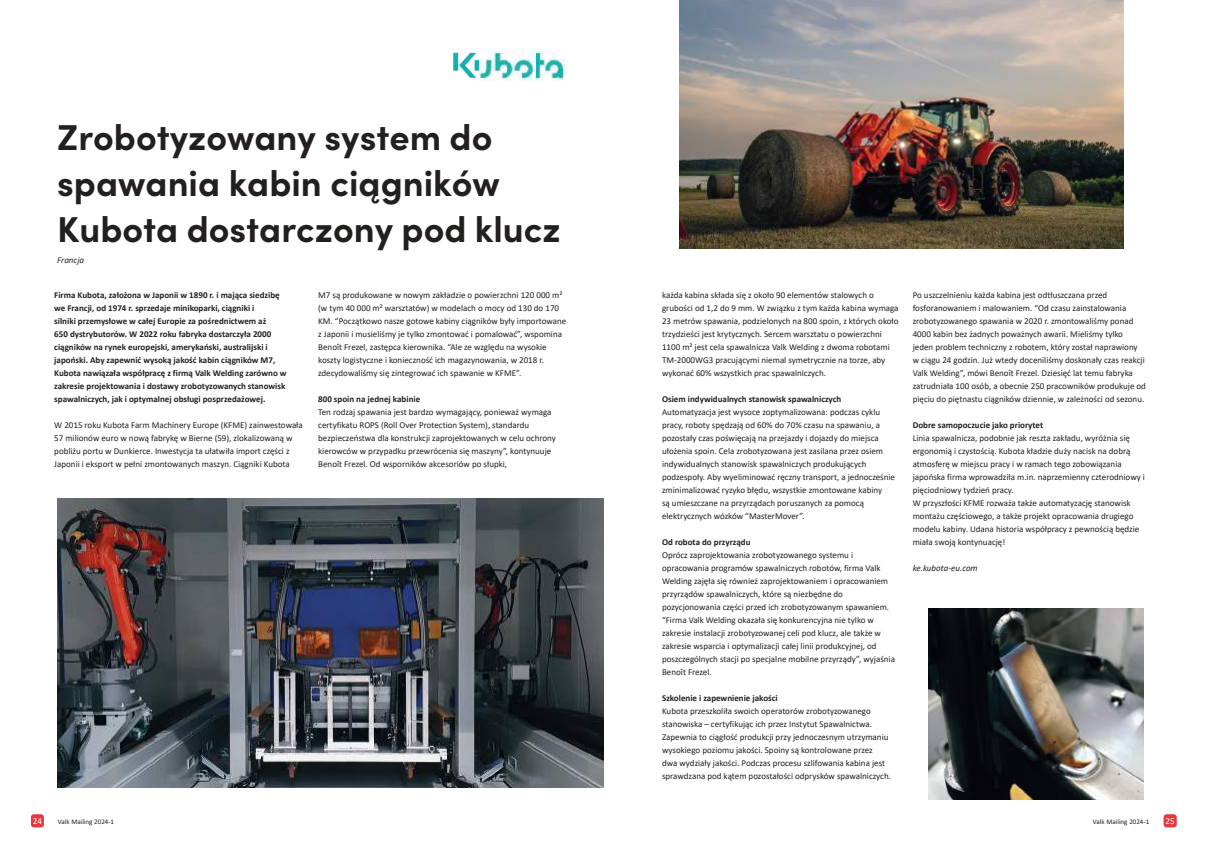
<style>
.page{position:relative;width:1208px;height:859px;background:#fff}
.page>*{position:absolute;margin:0;border:0;box-sizing:border-box;transform-origin:0 0}
.t1{font:700 36px/46px "Sofia Pro";color:#241f1f}
.t2{font:9px/13px "Calibri";color:#241f1f}
.t3{font:700 9px/13px "Calibri";color:#241f1f}
.t4{font:italic 9px "Calibri";color:#241f1f}
.t5{font:9px "Calibri";color:#fff}
.t6{font:7px "Calibri";color:#241f1f}
</style>
<div class="page">
<div style="left:31px;top:814px;width:13px;height:13px;background:#e63a40;border-radius:3px"></div>
<div style="left:1163px;top:814px;width:13px;height:13px;background:#e63a40;border-radius:3px"></div>
<img style="left:57px;top:498px;width:547px;height:289px">
<img style="left:928px;top:609px;width:215px;height:190px">
<img style="left:680px;top:0;width:443px;height:249px">
<img style="left:453px;top:51px;width:111px;height:30px">
<h1 class="t1" style="left:57px;top:112px;width:505px">Zrobotyzowany system do spawania kabin ciągników<br>Kubota dostarczony pod klucz</h1>
<p class="t4" style="left:57px;top:254px;width:28px">Francja</p>
<p class="t3" style="left:54px;top:289px;width:234px">Firma Kubota, założona w Japonii w 1890 r. i mająca siedzibę we Francji, od 1974 r. sprzedaje minikoparki, ciągniki i<br>silniki przemysłowe w całej Europie za pośrednictwem aż<br>650 dystrybutorów. W 2022 roku fabryka dostarczyła 2000 ciągników na rynek europejski, amerykański, australijski i japoński. Aby zapewnić wysoką jakość kabin ciągników M7, Kubota nawiązała współpracę z firmą Valk Welding zarówno w zakresie projektowania i dostawy zrobotyzowanych stanowisk spawalniczych, jak i optymalnej obsługi posprzedażowej.</p>
<p class="t2" style="left:54px;top:419px;width:250px">W 2015 roku Kubota Farm Machinery Europe (KFME) zainwestowała 57 milionów euro w nową fabrykę w Bierne (59), zlokalizowaną w pobliżu portu w Dunkierce. Inwestycja ta ułatwiła import części z Japonii i eksport w pełni zmontowanych maszyn. Ciągniki Kubota</p>
<p class="t2" style="left:318px;top:289px;width:250px">M7 są produkowane w nowym zakładzie o powierzchni 120 000 m² (w tym 40 000 m² warsztatów) w modelach o mocy od 130 do 170<br>KM. “Początkowo nasze gotowe kabiny ciągników były importowane z Japonii i musieliśmy je tylko zmontować i pomalować”, wspomina Benoît Frezel, zastępca kierownika. “Ale ze względu na wysokie koszty logistyczne i konieczność ich magazynowania, w 2018 r. zdecydowaliśmy się zintegrować ich spawanie w KFME”.</p>
<p class="t3" style="left:318px;top:393px;width:103px">800 spoin na jednej kabinie</p>
<p class="t2" style="left:318px;top:406px;width:239px">Ten rodzaj spawania jest bardzo wymagający, ponieważ wymaga certyfikatu ROPS (Roll Over Protection System), standardu bezpieczeństwa dla konstrukcji zaprojektowanych w celu ochrony kierowców w przypadku przewrócenia się maszyny”, kontynuuje Benoît Frezel. Od wsporników akcesoriów po słupki,</p>
<p class="t2" style="left:662px;top:289px;width:238px">każda kabina składa się z około 90 elementów stalowych o grubości od 1,2 do 9 mm. W związku z tym każda kabina wymaga 23 metrów spawania, podzielonych na 800 spoin, z których około trzydzieści jest krytycznych. Sercem warsztatu o powierzchni 1100 m² jest cela spawalnicza Valk Welding z dwoma robotami TM-2000WG3 pracującymi niemal symetrycznie na torze, aby wykonać 60% wszystkich prac spawalniczych.</p>
<p class="t3" style="left:662px;top:393px;width:181px">Osiem indywidualnych stanowisk spawalniczych</p>
<p class="t2" style="left:662px;top:406px;width:234px">Automatyzacja jest wysoce zoptymalizowana: podczas cyklu pracy, roboty spędzają od 60% do 70% czasu na spawaniu, a pozostały czas poświęcają na przejazdy i dojazdy do miejsca ułożenia spoin. Cela zrobotyzowana jest zasilana przez osiem indywidualnych stanowisk spawalniczych produkujących podzespoły. Aby wyeliminować ręczny transport, a jednocześnie zminimalizować ryzyko błędu, wszystkie zmontowane kabiny<br>są umieszczane na przyrządach poruszanych za pomocą elektrycznych wózków “MasterMover”.</p>
<p class="t3" style="left:662px;top:536px;width:90px">Od robota do przyrządu</p>
<p class="t2" style="left:662px;top:549px;width:234px">Oprócz zaprojektowania zrobotyzowanego systemu i opracowania programów spawalniczych robotów, firma Valk Welding zajęła się również zaprojektowaniem i opracowaniem przyrządów spawalniczych, które są niezbędne do pozycjonowania części przed ich zrobotyzowanym spawaniem. “Firma Valk Welding okazała się konkurencyjna nie tylko w zakresie instalacji zrobotyzowanej celi pod klucz, ale także w zakresie wsparcia i optymalizacji całej linii produkcyjnej, od poszczególnych stacji po specjalne mobilne przyrządy”, wyjaśnia Benoît Frezel.</p>
<p class="t3" style="left:662px;top:692px;width:117px">Szkolenie i zapewnienie jakości</p>
<p class="t2" style="left:662px;top:705px;width:230px">Kubota przeszkoliła swoich operatorów zrobotyzowanego stanowiska – certyfikując ich przez Instytut Spawalnictwa.<br>Zapewnia to ciągłość produkcji przy jednoczesnym utrzymaniu wysokiego poziomu jakości. Spoiny są kontrolowane przez<br>dwa wydziały jakości. Podczas procesu szlifowania kabina jest sprawdzana pod kątem pozostałości odprysków spawalniczych.</p>
<p class="t2" style="left:912px;top:289px;width:235px">Po uszczelnieniu każda kabina jest odtłuszczana przed fosforanowaniem i malowaniem. “Od czasu zainstalowania zrobotyzowanego spawania w 2020 r. zmontowaliśmy ponad 4000 kabin bez żadnych poważnych awarii. Mieliśmy tylko<br>jeden problem techniczny z robotem, który został naprawiony w ciągu 24 godzin. Już wtedy doceniliśmy doskonały czas reakcji Valk Welding”, mówi Benoît Frezel. Dziesięć lat temu fabryka zatrudniała 100 osób, a obecnie 250 pracowników produkuje od pięciu do piętnastu ciągników dziennie, w zależności od sezonu.</p>
<p class="t3" style="left:912px;top:419px;width:132px">Dobre samopoczucie jako priorytet</p>
<p class="t2" style="left:912px;top:432px;width:234px">Linia spawalnicza, podobnie jak reszta zakładu, wyróżnia się ergonomią i czystością. Kubota kładzie duży nacisk na dobrą atmosferę w miejscu pracy i w ramach tego zobowiązania japońska firma wprowadziła m.in. naprzemienny czterodniowy i pięciodniowy tydzień pracy.<br>W przyszłości KFME rozważa także automatyzację stanowisk montażu częściowego, a także projekt opracowania drugiego modelu kabiny. Udana historia współpracy z pewnością będzie miała swoją kontynuację!</p>
<p class="t4" style="left:912px;top:562px;width:67px">ke.kubota-eu.com</p>
<p class="t5" style="left:33px;top:815px;width:11px">24</p>
<p class="t6" style="left:58px;top:817px;width:58px">Valk Mailing 2024-1</p>
<p class="t6" style="left:1093px;top:817px;width:58px">Valk Mailing 2024-1</p>
<p class="t5" style="left:1165px;top:815px;width:11px">25</p>
</div>
